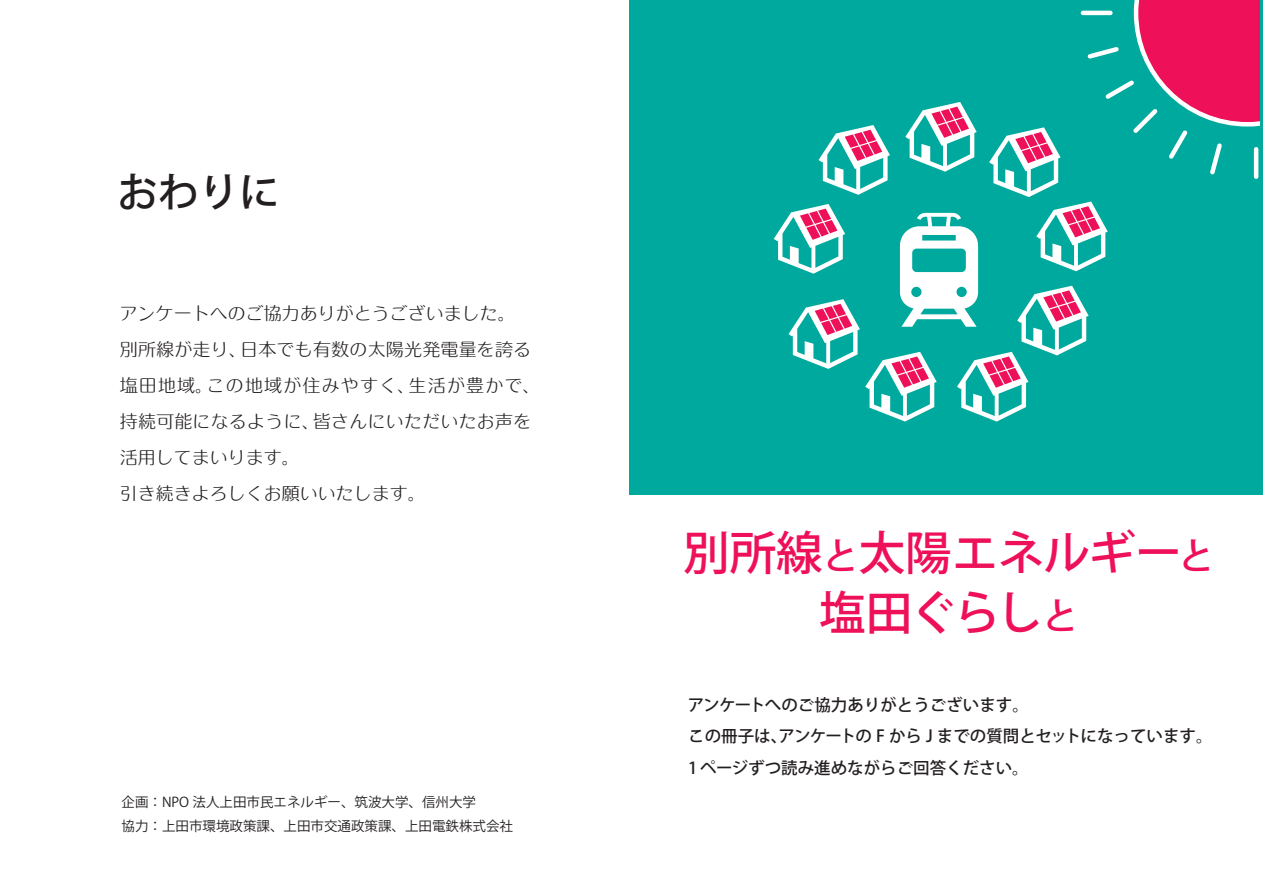
<style>
.page{position:relative;width:1263px;height:893px;background:#fff}
.page>*{position:absolute;margin:0;border:0;box-sizing:border-box;transform-origin:0 0}
.t1{font:500 46.5px/60.4px "Koz Go Pr 6 N";color:#ee1059;text-align:center}
.t2{font:500 40.5px "Koz Go Pr 6 N";color:#231f20}
.t3{font:18px/36px "Seibi Ai M";letter-spacing:.01em;color:#231f20}
.t4{font:500 16.5px/31.5px "Koz Go Pr 6 N";color:#231f20}
.t5{font:13.5px/24px "Koz Go Pr 6 N";color:#231f20}
.s1{font-size:36px}
</style>
<div class="page">
<div style="left:630px;top:0;width:630px;height:495px;background:#00a99d"></div>
<svg style="left:774px;top:0;width:486px;height:422px"></svg>
<p class="t2" style="left:118px;top:170px;width:163px">おわりに</p>
<p class="t3" style="left:120px;top:295px;width:422px">アンケートへのご協力ありがとうございました。<br>別所線が走り、日本でも有数の太陽光発電量を誇る塩田地域。この地域が住みやすく、生活が豊かで、持続可能になるように、皆さんにいただいたお声を活用してまいります。<br>引き続きよろしくお願いいたします。</p>
<p class="t5" style="left:121px;top:790px;width:393px">企画：NPO 法人上田市民エネルギー、筑波大学、信州大学<br>協力：上田市環境政策課、上田市交通政策課、上田電鉄株式会社</p>
<p class="t1" style="left:683px;top:523px;width:533px">別所線<span class="s1">と</span>太陽エネルギー<span class="s1">と</span>塩田ぐらし<span class="s1">と</span></p>
<p class="t4" style="left:688px;top:689px;width:526px">アンケートへのご協力ありがとうございます。<br>この冊子は、アンケートの F から J までの質問とセットになっています。<br>1 ページずつ読み進めながらご回答ください。</p>
</div>
